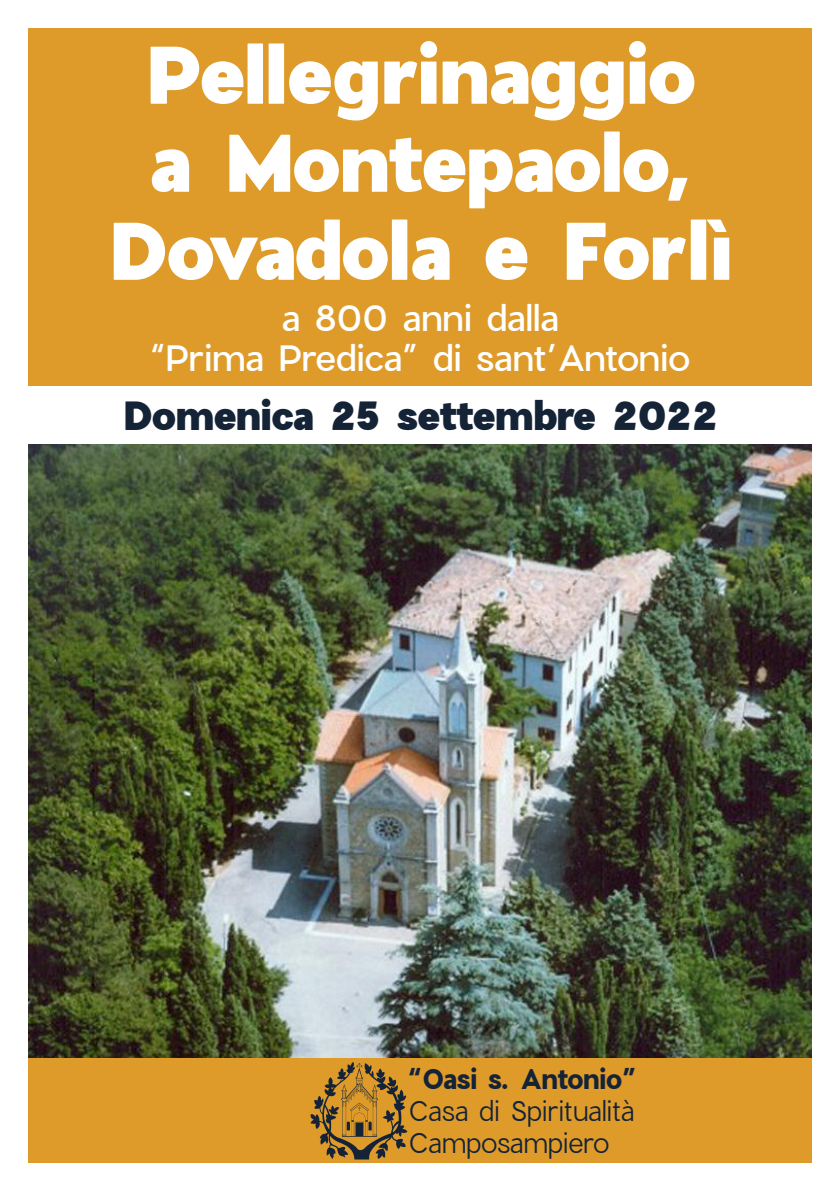
<style>
.page{position:relative;width:840px;height:1191px;background:#fff}
.page>*{position:absolute;margin:0;border:0;box-sizing:border-box;transform-origin:0 0}
.t1{font:900 80px "Charlevoix Pro";letter-spacing:-.02em;color:#fff}
.t2{font:900 40px "Charlevoix Pro";letter-spacing:-.03em;color:#152337}
.t3{font:500 36px "Charlevoix Pro";letter-spacing:-.015em;color:#fff}
.t4{font:28px "Charlevoix Pro";letter-spacing:-.01em;color:#152337;scale:.95 1}
.t5{font:700 28px "Charlevoix Pro";letter-spacing:-.03em;color:#152337;scale:.95 1}
</style>
<div class="page">
<img style="left:28px;top:444px;width:783px;height:613px">
<div style="left:28px;top:28px;width:783px;height:358px;background:#de9b2a"></div>
<div style="left:28px;top:1057px;width:783px;height:105px;background:#de9b2a"></div>
<img style="left:310px;top:1062px;width:98px;height:97px">
<p class="t1" style="left:144px;top:19px;width:552px">Pellegrinaggio</p>
<p class="t1" style="left:148px;top:107px;width:545px">a Montepaolo,</p>
<p class="t1" style="left:107px;top:195px;width:627px">Dovadola e Forlì</p>
<p class="t3" style="left:281px;top:295px;width:279px">a 800 anni dalla</p>
<p class="t3" style="left:150px;top:334px;width:541px">“Prima Predica” di sant’Antonio</p>
<p class="t2" style="left:122px;top:388px;width:596px">Domenica 25 settembre 2022</p>
<p class="t5" style="left:408px;top:1059px;width:242px">“Oasi s. Antonio”</p>
<p class="t4" style="left:408px;top:1093px;width:239px">Casa di Spiritualità</p>
<p class="t4" style="left:408px;top:1125px;width:213px">Camposampiero</p>
</div>
